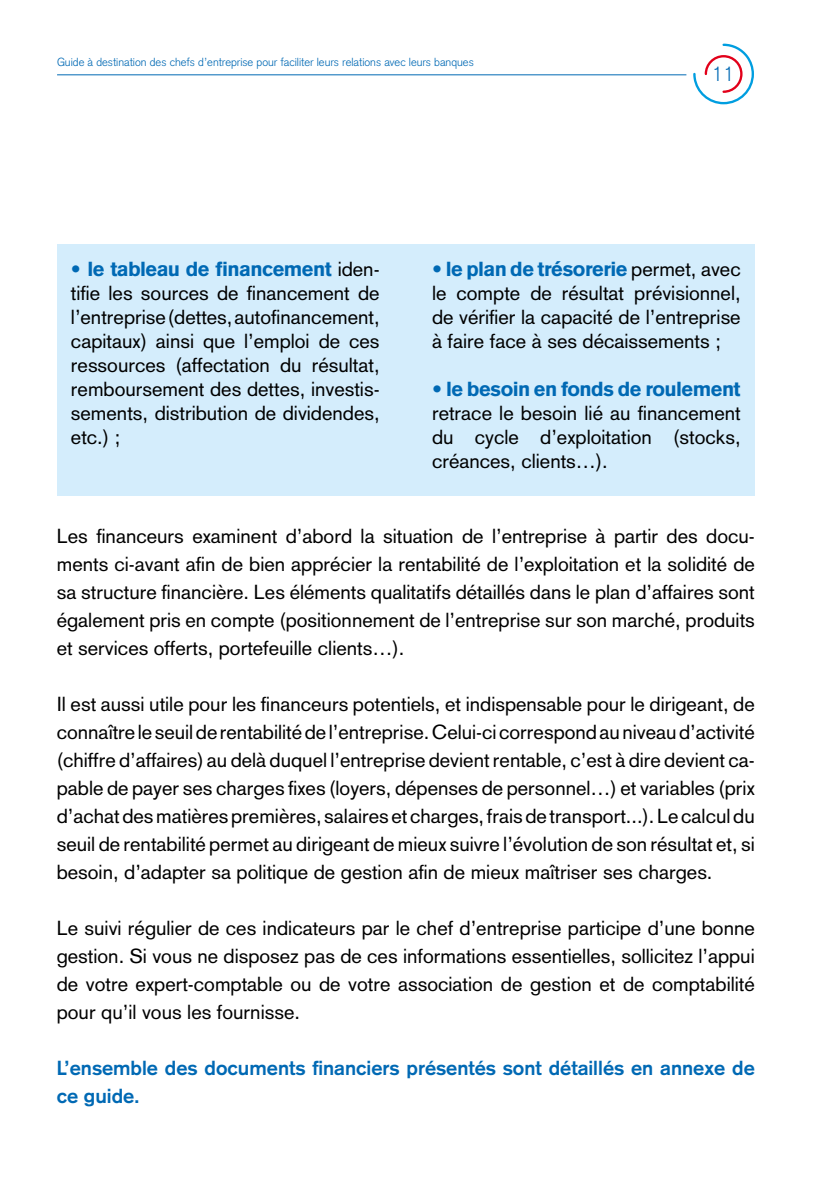
<style>
.page{position:relative;width:840px;height:1191px;background:#fff}
.page>*{position:absolute;margin:0;border:0;box-sizing:border-box;transform-origin:0 0}
.t1{font:300 20.2px "Basic Commercial LT";color:#0069b4}
.t2{font:20px/28px "Basic Commercial LT";color:#000;text-align:justify}
.t3{font:700 20px/28px "Basic Commercial LT";color:#0069b4}
.t4{font:300 11.6px "Basic Commercial LT";color:#0069b4}
.s1{color:#0069b4}
.s2{font-weight:900;color:#0069b4}
</style>
<div class="page">
<svg style="left:693px;top:43px;width:61px;height:62px"></svg>
<hr style="left:57px;top:74px;width:629px;height:1px;background:#0069b4">
<div style="left:57px;top:244px;width:697px;height:252px;background:#d4edfc"></div>
<p class="t4" style="left:57px;top:55px;width:418px">Guide à destination des chefs d’entreprise pour faciliter leurs relations avec leurs banques</p>
<p class="t1" style="left:711px;top:62px;width:24px">11</p>
<p class="t2" style="left:71px;top:257px;width:310px;line-height:24px"><span class="s1">•</span> <span class="s2">le tableau de financement</span> iden&shy;tifie les sources de financement de l’entreprise (dettes, autofinancement, capitaux) ainsi que l’emploi de ces ressources (affectation du résultat, remboursement des dettes, investis&shy;sements, distribution de dividendes, etc.) ;</p>
<p class="t2" style="left:432px;top:257px;width:310px;line-height:24px"><span class="s1">•</span> <span class="s2">le plan de trésorerie</span> permet, avec le compte de résultat prévisionnel, de vérifier la capacité de l’entreprise à faire face à ses décaissements ;</p>
<p class="t2" style="left:432px;top:377px;width:310px;line-height:24px"><span class="s1">•</span> <span class="s2">le besoin en fonds de roulement </span>retrace le besoin lié au financement du cycle d’exploitation (stocks, créances, clients…).</p>
<p class="t2" style="left:57px;top:522px;width:699px">Les financeurs examinent d’abord la situation de l’entreprise à partir des docu&shy;ments ci-avant afin de bien apprécier la rentabilité de l’exploitation et la solidité de sa structure financière. Les éléments qualitatifs détaillés dans le plan d’affaires sont également pris en compte (positionnement de l’entreprise sur son marché, produits et services offerts, portefeuille clients…).</p>
<p class="t2" style="left:57px;top:690px;width:699px">Il est aussi utile pour les financeurs potentiels, et indispensable pour le dirigeant, de connaître le seuil de rentabilité de l’entreprise. Celui-ci correspond au niveau d’activité (chiffre d’affaires) au delà duquel l’entreprise devient rentable, c’est à dire devient ca&shy;pable de payer ses charges fixes (loyers, dépenses de personnel…) et variables (prix d’achat des matières premières, salaires et charges, frais de transport...). Le calcul du seuil de rentabilité permet au dirigeant de mieux suivre l’évolution de son résultat et, si besoin, d’adapter sa politique de gestion afin de mieux maîtriser ses charges.</p>
<p class="t2" style="left:57px;top:914px;width:699px">Le suivi régulier de ces indicateurs par le chef d’entreprise participe d’une bonne gestion. Si vous ne disposez pas de ces informations essentielles, sollicitez l’appui de votre expert-comptable ou de votre association de gestion et de comptabilité pour qu’il vous les fournisse.</p>
<p class="t3" style="left:57px;top:1053px;width:699px">L’ensemble des documents financiers présentés sont détaillés en annexe de ce guide.</p>
</div>
